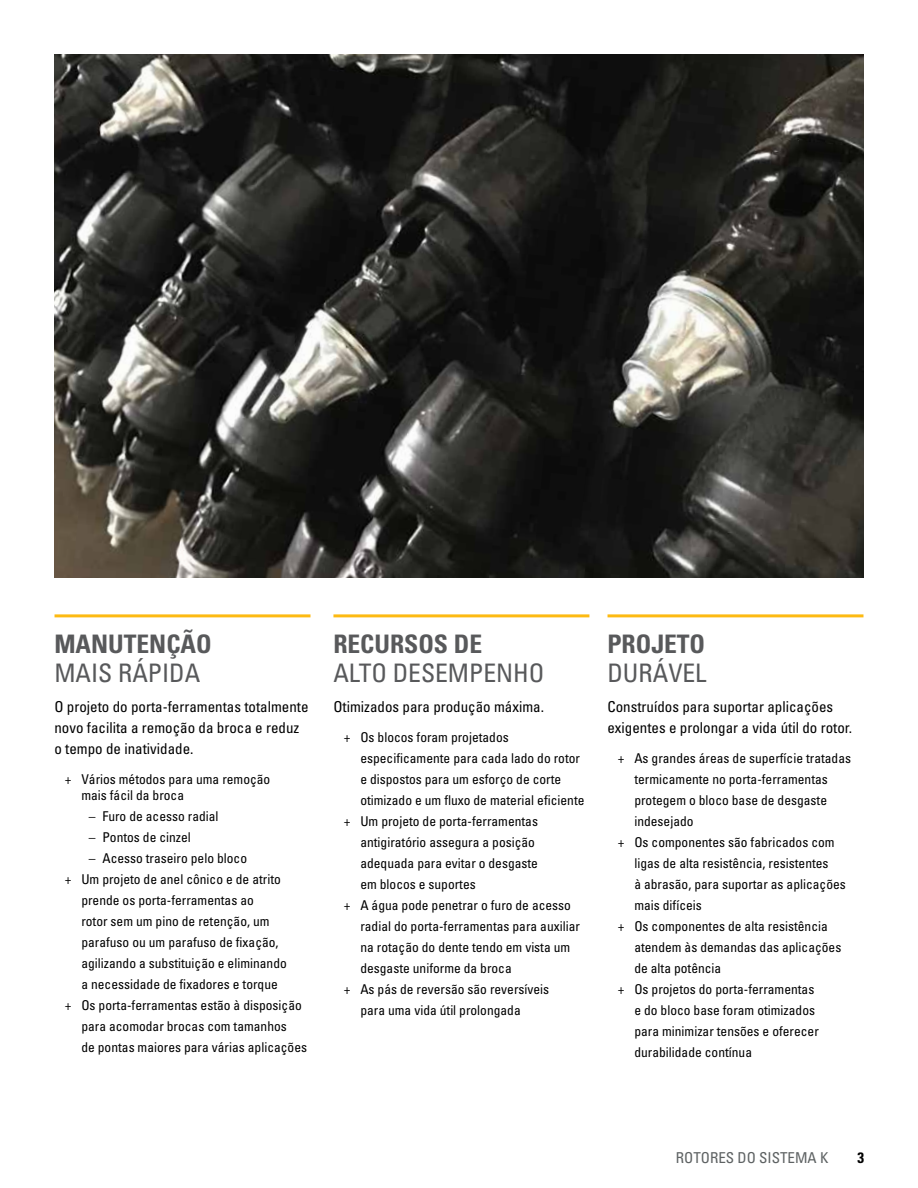
<style>
.page{position:relative;width:918px;height:1188px;background:#fff}
.page>*{position:absolute;margin:0;border:0;box-sizing:border-box;transform-origin:0 0}
.t1{font:condensed 25.5px "Univers";color:#58595b}
.t2{font:700 condensed 25.5px "Univers";color:#58595b}
.t3{font:condensed 15px/21px "Univers";color:#000}
.t4{font:condensed 15px "Univers";color:#5e6263}
.t5{font:700 condensed 15px "Univers";color:#000}
.t6{font:condensed 13.5px/16.2px "Univers";color:#000}
</style>
<div class="page">
<hr style="left:55px;top:614px;width:255px;height:3px;background:#fdba12">
<hr style="left:333px;top:614px;width:256px;height:3px;background:#fdba12">
<hr style="left:608px;top:614px;width:255px;height:3px;background:#fdba12">
<img style="left:54px;top:54px;width:810px;height:524px">
<h1 class="t2" style="left:54px;top:629px;width:159px">MANUTENÇÃO</h1>
<h1 class="t1" style="left:54px;top:657px;width:147px">MAIS RÁPIDA</h1>
<p class="t3" style="left:54px;top:695px;width:256px">O projeto do porta-ferramentas totalmente novo facilita a remoção da broca e reduz o tempo de inatividade.</p>
<p class="t6" style="left:81px;top:770px;width:190px;text-indent:-16px">+ Vários métodos para uma remoção mais fácil da broca</p>
<p class="t6" style="left:89px;top:808px;width:131px">– Furo de acesso radial</p>
<p class="t6" style="left:89px;top:829px;width:103px">– Pontos de cinzel</p>
<p class="t6" style="left:89px;top:850px;width:160px">– Acesso traseiro pelo bloco</p>
<p class="t6" style="left:65px;top:871px;width:217px">+ Um projeto de anel cônico e de atrito</p>
<p class="t6" style="left:81px;top:892px;width:174px">prende os porta-ferramentas ao</p>
<p class="t6" style="left:81px;top:913px;width:190px">rotor sem um pino de retenção, um</p>
<p class="t6" style="left:81px;top:934px;width:199px">parafuso ou um parafuso de fixação,</p>
<p class="t6" style="left:81px;top:955px;width:207px">agilizando a substituição e eliminando</p>
<p class="t6" style="left:81px;top:976px;width:198px">a necessidade de fixadores e torque</p>
<p class="t6" style="left:65px;top:997px;width:238px">+ Os porta-ferramentas estão à disposição</p>
<p class="t6" style="left:81px;top:1018px;width:207px">para acomodar brocas com tamanhos</p>
<p class="t6" style="left:81px;top:1039px;width:227px">de pontas maiores para várias aplicações</p>
<h1 class="t2" style="left:333px;top:629px;width:150px">RECURSOS DE</h1>
<h1 class="t1" style="left:333px;top:657px;width:212px">ALTO DESEMPENHO</h1>
<p class="t3" style="left:333px;top:695px;width:212px">Otimizados para produção máxima.</p>
<p class="t6" style="left:344px;top:728px;width:166px">+ Os blocos foram projetados</p>
<p class="t6" style="left:360px;top:749px;width:221px">especificamente para cada lado do rotor</p>
<p class="t6" style="left:360px;top:770px;width:202px">e dispostos para um esforço de corte</p>
<p class="t6" style="left:360px;top:791px;width:226px">otimizado e um fluxo de material eficiente</p>
<p class="t6" style="left:344px;top:812px;width:196px">+ Um projeto de porta-ferramentas</p>
<p class="t6" style="left:360px;top:833px;width:176px">antigiratório assegura a posição</p>
<p class="t6" style="left:360px;top:854px;width:179px">adequada para evitar o desgaste</p>
<p class="t6" style="left:360px;top:875px;width:117px">em blocos e suportes</p>
<p class="t6" style="left:344px;top:896px;width:229px">+ A água pode penetrar o furo de acesso</p>
<p class="t6" style="left:360px;top:917px;width:221px">radial do porta-ferramentas para auxiliar</p>
<p class="t6" style="left:360px;top:938px;width:211px">na rotação do dente tendo em vista um</p>
<p class="t6" style="left:360px;top:959px;width:153px">desgaste uniforme da broca</p>
<p class="t6" style="left:344px;top:980px;width:207px">+ As pás de reversão são reversíveis</p>
<p class="t6" style="left:360px;top:1001px;width:162px">para uma vida útil prolongada</p>
<h1 class="t2" style="left:607px;top:629px;width:99px">PROJETO</h1>
<h1 class="t1" style="left:607px;top:657px;width:101px">DURÁVEL</h1>
<p class="t3" style="left:607px;top:695px;width:246px">Construídos para suportar aplicações exigentes e prolongar a vida útil do rotor.</p>
<p class="t6" style="left:618px;top:749px;width:235px">+ As grandes áreas de superfície tratadas</p>
<p class="t6" style="left:634px;top:770px;width:195px">termicamente no porta-ferramentas</p>
<p class="t6" style="left:634px;top:791px;width:194px">protegem o bloco base de desgaste</p>
<p class="t6" style="left:634px;top:812px;width:61px">indesejado</p>
<p class="t6" style="left:618px;top:833px;width:218px">+ Os componentes são fabricados com</p>
<p class="t6" style="left:634px;top:854px;width:196px">ligas de alta resistência, resistentes</p>
<p class="t6" style="left:634px;top:875px;width:213px">à abrasão, para suportar as aplicações</p>
<p class="t6" style="left:634px;top:896px;width:69px">mais difíceis</p>
<p class="t6" style="left:618px;top:917px;width:211px">+ Os componentes de alta resistência</p>
<p class="t6" style="left:634px;top:938px;width:208px">atendem às demandas das aplicações</p>
<p class="t6" style="left:634px;top:959px;width:88px">de alta potência</p>
<p class="t6" style="left:618px;top:980px;width:198px">+ Os projetos do porta-ferramentas</p>
<p class="t6" style="left:634px;top:1001px;width:182px">e do bloco base foram otimizados</p>
<p class="t6" style="left:634px;top:1022px;width:186px">para minimizar tensões e oferecer</p>
<p class="t6" style="left:634px;top:1043px;width:119px">durabilidade contínua</p>
<p class="t4" style="left:676px;top:1148px;width:154px">ROTORES DO SISTEMA K</p>
<p class="t5" style="left:857px;top:1148px;width:8px">3</p>
</div>
